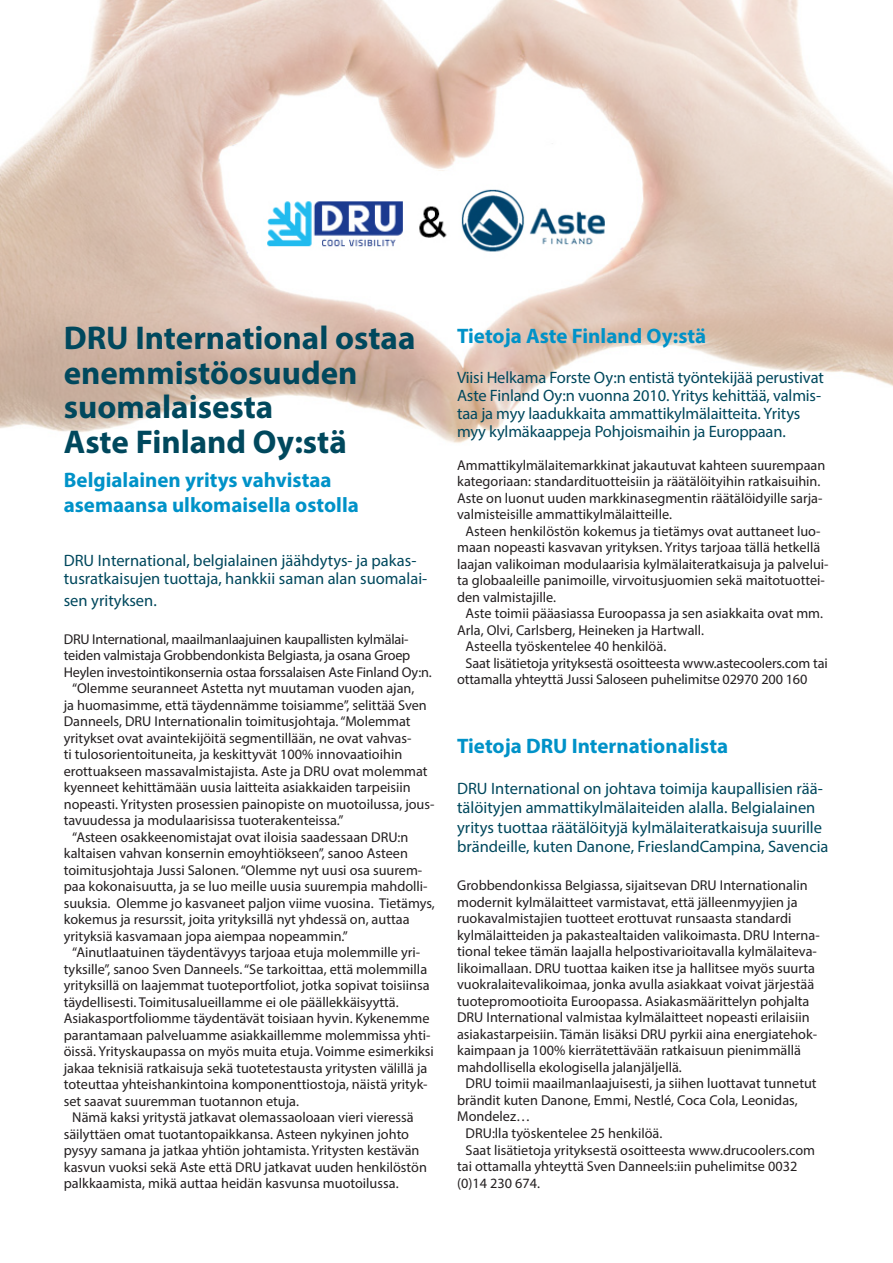
<style>
.page{position:relative;width:893px;height:1263px;background:#fff}
.page>*{position:absolute;margin:0;border:0;box-sizing:border-box;transform-origin:0 0}
.t1{font:700 33px/34.5px "Myriad Pro";color:#00485d}
.t2{font:700 21px/25.2px "Myriad Pro";color:#0092c8}
.t3{font:16.5px/18px "Myriad Pro";color:#00485d}
.t4{font:14.25px/16.5px "Myriad Pro";color:#231f20}
</style>
<div class="page">
<img style="left:0;top:0;width:893px;height:443px">
<img style="left:264px;top:170px;width:344px;height:94px">
<p class="t1" style="left:64px;top:320px;width:353px">DRU International ostaa enemmistöosuuden suomalaisesta<br>Aste Finland Oy:stä</p>
<p class="t2" style="left:64px;top:466px;width:297px">Belgialainen yritys vahvistaa asemaansa ulkomaisella ostolla</p>
<p class="t3" style="left:64px;top:551px;width:365px">DRU International, belgialainen jäähdytys- ja pakas&shy;tusratkaisujen tuottaja, hankkii saman alan suomalai-</p>
<p class="t3" style="left:64px;top:591px;width:95px">sen yrityksen.</p>
<p class="t4" style="left:64px;top:630px;width:369px">DRU International, maailmanlaajuinen kaupallisten kylmälai&shy;teiden valmistaja Grobbendonkista Belgiasta, ja osana Groep<br>Heylen investointikonsernia ostaa forssalaisen Aste Finland Oy:n.</p>
<p class="t4" style="left:64px;top:680px;width:372px;text-indent:9px">“Olemme seuranneet Astetta nyt muutaman vuoden ajan,<br>ja huomasimme, että täydennämme toisiamme”, selittää Sven Danneels, DRU Internationalin toimitusjohtaja. “Molemmat yritykset ovat avaintekijöitä segmentillään, ne ovat vahvas-<br>ti tulosorientoituneita, ja keskittyvät 100% innovaatioihin erottuakseen massavalmistajista. Aste ja DRU ovat molemmat kyenneet kehittämään uusia laitteita asiakkaiden tarpeisiin nopeasti. Yritysten prosessien painopiste on muotoilussa, jous&shy;tavuudessa ja modulaarisissa tuoterakenteissa.”</p>
<p class="t4" style="left:64px;top:828px;width:373px;text-indent:9px">“Asteen osakkeenomistajat ovat iloisia saadessaan DRU:n kaltaisen vahvan konsernin emoyhtiökseen”, sanoo Asteen toimitusjohtaja Jussi Salonen. “Olemme nyt uusi osa suurem&shy;paa kokonaisuutta, ja se luo meille uusia suurempia mahdolli&shy;suuksia. Olemme jo kasvaneet paljon viime vuosina. Tietämys, kokemus ja resurssit, joita yrityksillä nyt yhdessä on, auttaa yrityksiä kasvamaan jopa aiempaa nopeammin.”</p>
<p class="t4" style="left:64px;top:944px;width:372px;text-indent:9px">“Ainutlaatuinen täydentävyys tarjoaa etuja molemmille yri&shy;tyksille”, sanoo Sven Danneels. “Se tarkoittaa, että molemmilla yrityksillä on laajemmat tuoteportfoliot, jotka sopivat toisiinsa täydellisesti. Toimitusalueillamme ei ole päällekkäisyyttä.<br>Asiakasportfoliomme täydentävät toisiaan hyvin. Kykenemme parantamaan palveluamme asiakkaillemme molemmissa yhti&shy;öissä. Yrityskaupassa on myös muita etuja. Voimme esimerkiksi jakaa teknisiä ratkaisuja sekä tuotetestausta yritysten välillä ja toteuttaa yhteishankintoina komponenttiostoja, näistä yrityk&shy;set saavat suuremman tuotannon etuja.</p>
<p class="t4" style="left:64px;top:1109px;width:365px;text-indent:9px">Nämä kaksi yritystä jatkavat olemassaoloaan vieri vieressä säilyttäen omat tuotantopaikkansa. Asteen nykyinen johto pysyy samana ja jatkaa yhtiön johtamista. Yritysten kestävän kasvun vuoksi sekä Aste että DRU jatkavat uuden henkilöstön palkkaamista, mikä auttaa heidän kasvunsa muotoilussa.</p>
<p class="t2" style="left:457px;top:323px;width:251px">Tietoja Aste Finland Oy:stä</p>
<p class="t3" style="left:457px;top:368px;width:368px">Viisi Helkama Forste Oy:n entistä työntekijää perustivat Aste Finland Oy:n vuonna 2010. Yritys kehittää, valmis&shy;taa ja myy laadukkaita ammattikylmälaitteita. Yritys myy kylmäkaappeja Pohjoismaihin ja Europpaan.</p>
<p class="t4" style="left:457px;top:457px;width:370px">Ammattikylmälaitemarkkinat jakautuvat kahteen suurempaan kategoriaan: standardituotteisiin ja räätälöityihin ratkaisuihin.<br>Aste on luonut uuden markkinasegmentin räätälöidyille sarja&shy;valmisteisille ammattikylmälaitteille.</p>
<p class="t4" style="left:457px;top:523px;width:373px;text-indent:9px">Asteen henkilöstön kokemus ja tietämys ovat auttaneet luo&shy;maan nopeasti kasvavan yrityksen. Yritys tarjoaa tällä hetkellä laajan valikoiman modulaarisia kylmälaiteratkaisuja ja palvelui&shy;ta globaaleille panimoille, virvoitusjuomien sekä maitotuottei&shy;den valmistajille.</p>
<p class="t4" style="left:457px;top:605px;width:367px;text-indent:9px">Aste toimii pääasiassa Euroopassa ja sen asiakkaita ovat mm.<br>Arla, Olvi, Carlsberg, Heineken ja Hartwall.</p>
<p class="t4" style="left:466px;top:638px;width:202px">Asteella työskentelee 40 henkilöä.</p>
<p class="t4" style="left:457px;top:655px;width:372px;text-indent:9px">Saat lisätietoja yrityksestä osoitteesta www.astecoolers.com tai ottamalla yhteyttä Jussi Saloseen puhelimitse 02970 200 160</p>
<p class="t2" style="left:457px;top:732px;width:273px">Tietoja DRU Internationalista</p>
<p class="t3" style="left:457px;top:778px;width:373px;line-height:19.5px">DRU International on johtava toimija kaupallisien rää&shy;tälöityjen ammattikylmälaiteiden alalla. Belgialainen yritys tuottaa räätälöityjä kylmälaiteratkaisuja suurille brändeille, kuten Danone, FrieslandCampina, Savencia</p>
<p class="t4" style="left:457px;top:877px;width:364px">Grobbendonkissa Belgiassa, sijaitsevan DRU Internationalin modernit kylmälaitteet varmistavat, että jälleenmyyjien ja ruokavalmistajien tuotteet erottuvat runsaasta standardi kylmälaitteiden ja pakastealtaiden valikoimasta. DRU Interna&shy;tional tekee tämän laajalla helpostivarioitavalla kylmälaiteva&shy;likoimallaan. DRU tuottaa kaiken itse ja hallitsee myös suurta vuokralaitevalikoimaa, jonka avulla asiakkaat voivat järjestää tuotepromootioita Euroopassa. Asiakasmäärittelyn pohjalta DRU International valmistaa kylmälaitteet nopeasti erilaisiin asiakastarpeisiin. Tämän lisäksi DRU pyrkii aina energiatehok&shy;kaimpaan ja 100% kierrätettävään ratkaisuun pienimmällä mahdollisella ekologisella jalanjäljellä.</p>
<p class="t4" style="left:457px;top:1075px;width:361px;text-indent:9px">DRU toimii maailmanlaajuisesti, ja siihen luottavat tunnetut brändit kuten Danone, Emmi, Nestlé, Coca Cola, Leonidas,<br>Mondelez…</p>
<p class="t4" style="left:466px;top:1125px;width:198px">DRU:lla työskentelee 25 henkilöä.</p>
<p class="t4" style="left:457px;top:1141px;width:359px;text-indent:9px">Saat lisätietoja yrityksestä osoitteesta www.drucoolers.com tai ottamalla yhteyttä Sven Danneels:iin puhelimitse 0032 (0)14 230 674.</p>
</div>
